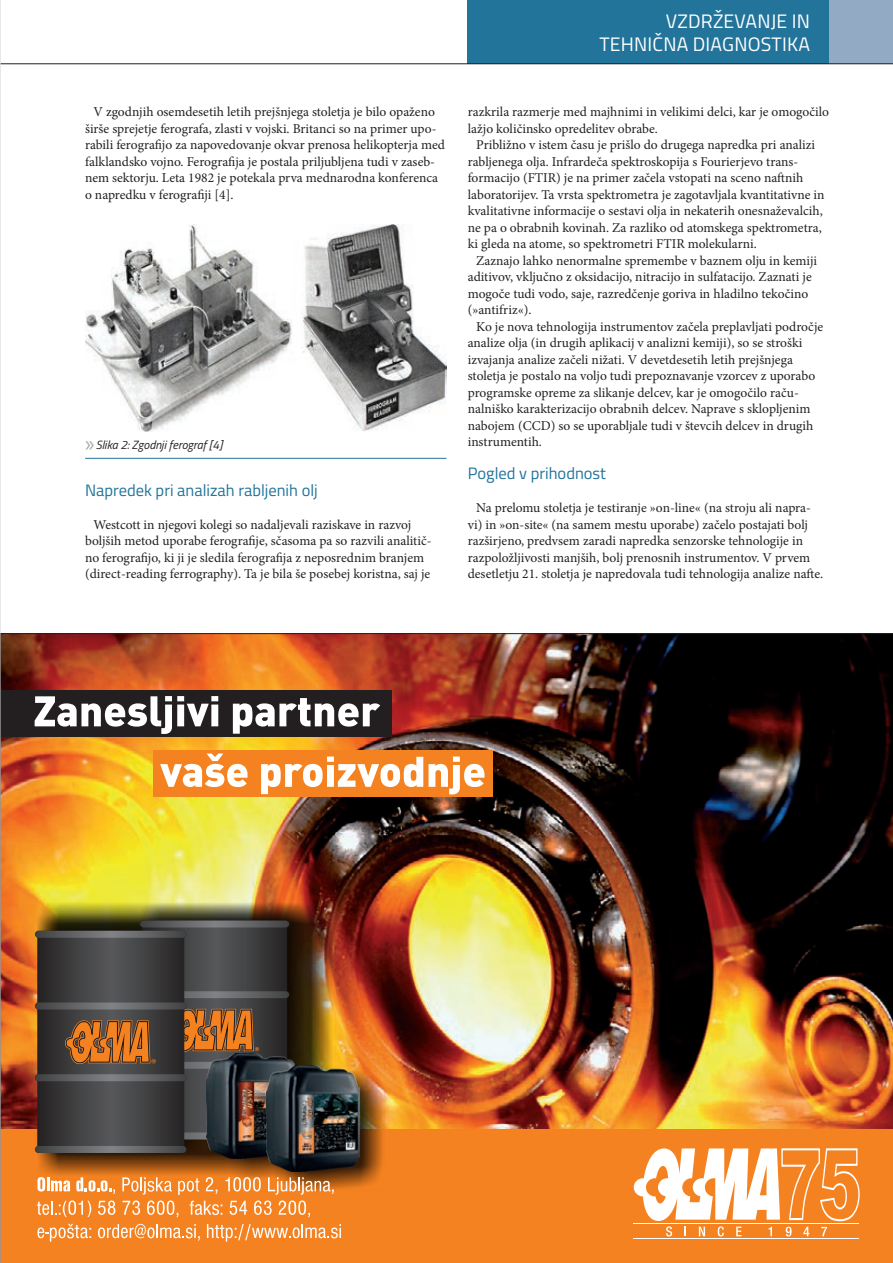
<style>
.page{position:relative;width:893px;height:1263px;background:#fff}
.page>*{position:absolute;margin:0;border:0;box-sizing:border-box;transform-origin:0 0}
.t1{font:19.5px/23.4px "Titillium";letter-spacing:.01em;color:#fff;text-align:right}
.Vsebina_-_podnaslov{font:16.5px "Titillium";color:#22749b}
.vsebina_-_body_text{font:13.5px/16.5px "Minion Pro";color:#231f20}
.t2{font:italic 12px "Titillium";color:#231f20}
.s1{font-family:"Myriad Pro";font-style:normal;font-size:22.5px;color:#a8a9ad}
</style>
<div class="page">
<div style="left:829px;top:0;width:64px;height:64px;background:#92aac3"></div>
<div style="left:468px;top:0;width:361px;height:64px;background:#22749b"></div>
<img style="left:85px;top:224px;width:361px;height:208px">
<img style="left:1px;top:633px;width:892px;height:630px">
<hr style="left:85px;top:458px;width:361px;height:1px;background:#22749b">
<hr style="left:0;top:63px;width:893px;height:1px;background:#231f20">
<hr style="left:0;top:0;width:1px;height:1263px;background:#d1d2d4">
<h1 class="t1" style="left:599px;top:8px;width:212px">VZDRŽEVANJE IN<br>TEHNIČNA DIAGNOSTIKA</h1>
<p class="vsebina_-_body_text" style="left:85px;top:104px;width:361px;text-indent:9px">V zgodnjih osemdesetih letih prejšnjega stoletja je bilo opaženo širše sprejetje ferografa, zlasti v vojski. Britanci so na primer upo&shy;rabili ferografijo za napovedovanje okvar prenosa helikopterja med falklandsko vojno. Ferografija je postala priljubljena tudi v zaseb&shy;nem sektorju. Leta 1982 je potekala prva mednarodna konferenca o napredku v ferografiji [4].</p>
<p class="vsebina_-_body_text" style="left:468px;top:104px;width:363px">razkrila razmerje med majhnimi in velikimi delci, kar je omogočilo lažjo količinsko opredelitev obrabe.</p>
<p class="vsebina_-_body_text" style="left:468px;top:137px;width:358px;text-indent:9px">Približno v istem času je prišlo do drugega napredka pri analizi rabljenega olja. Infrardeča spektroskopija s Fourierjevo trans&shy;formacijo (FTIR) je na primer začela vstopati na sceno naftnih laboratorijev. Ta vrsta spektrometra je zagotavljala kvantitativne in kvalitativne informacije o sestavi olja in nekaterih onesnaževalcih, ne pa o obrabnih kovinah. Za razliko od atomskega spektrometra, ki gleda na atome, so spektrometri FTIR molekularni.</p>
<p class="vsebina_-_body_text" style="left:468px;top:252px;width:351px;text-indent:9px">Zaznajo lahko nenormalne spremembe v baznem olju in kemiji aditivov, vključno z oksidacijo, nitracijo in sulfatacijo. Zaznati je mogoče tudi vodo, saje, razredčenje goriva in hladilno tekočino (»antifriz«).</p>
<p class="vsebina_-_body_text" style="left:468px;top:318px;width:357px;text-indent:9px">Ko je nova tehnologija instrumentov začela preplavljati področje analize olja (in drugih aplikacij v analizni kemiji), so se stroški izvajanja analize začeli nižati. V devetdesetih letih prejšnjega stoletja je postalo na voljo tudi prepoznavanje vzorcev z uporabo programske opreme za slikanje delcev, kar je omogočilo raču&shy;nalniško karakterizacijo obrabnih delcev. Naprave s sklopljenim nabojem (CCD) so se uporabljale tudi v števcih delcev in drugih instrumentih.</p>
<p class="Vsebina_-_podnaslov" style="left:468px;top:461px;width:140px">Pogled v prihodnost</p>
<p class="vsebina_-_body_text" style="left:468px;top:500px;width:357px;text-indent:9px">Na prelomu stoletja je testiranje »on-line« (na stroju ali napra&shy;vi) in »on-site« (na samem mestu uporabe) začelo postajati bolj razširjeno, predvsem zaradi napredka senzorske tehnologije in razpoložljivosti manjših, bolj prenosnih instrumentov. V prvem desetletju 21. stoletja je napredovala tudi tehnologija analize nafte.</p>
<p class="t2" style="left:85px;top:436px;width:139px"><span class="s1">»</span>Slika 2: Zgodnji ferograf [4]</p>
<p class="Vsebina_-_podnaslov" style="left:85px;top:478px;width:234px">Napredek pri analizah rabljenih olj</p>
<p class="vsebina_-_body_text" style="left:85px;top:516px;width:348px;text-indent:9px">Westcott in njegovi kolegi so nadaljevali raziskave in razvoj boljših metod uporabe ferografije, sčasoma pa so razvili analitič&shy;no ferografijo, ki ji je sledila ferografija z neposrednim branjem (direct-reading ferrography). Ta je bila še posebej koristna, saj je</p>
</div>
